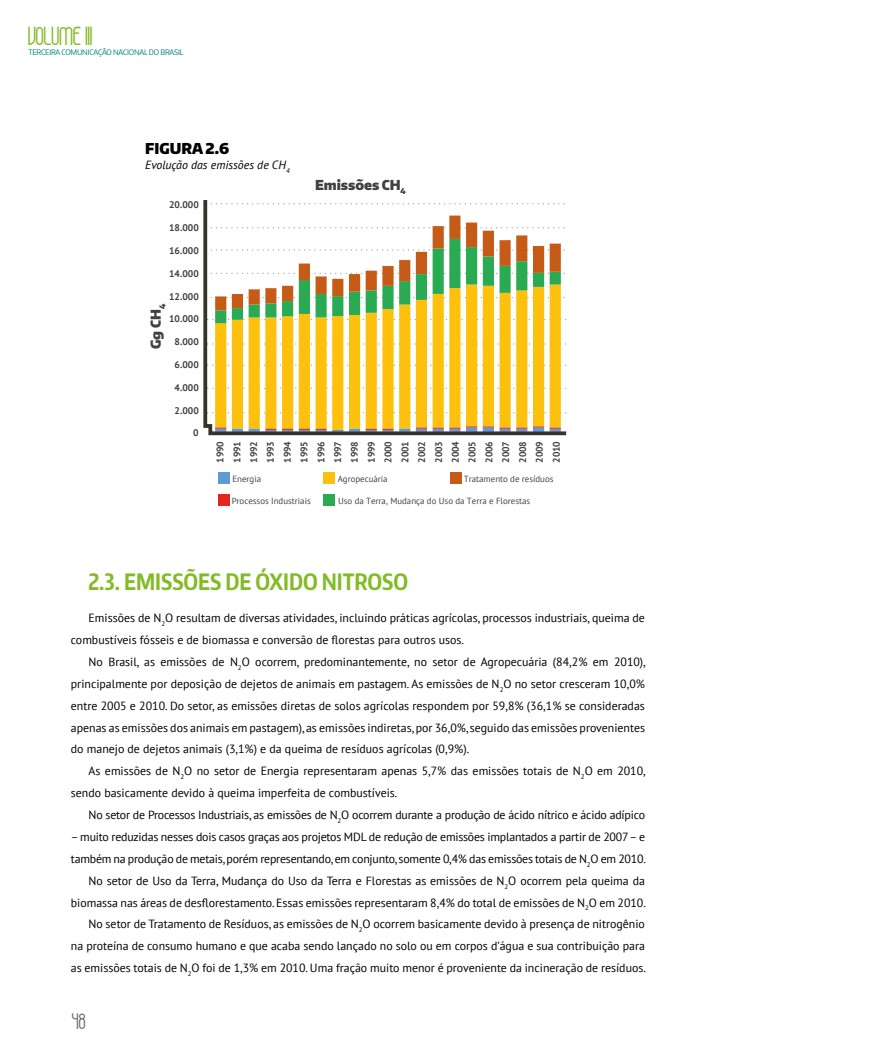
<style>
.page{position:relative;width:886px;height:1063px;background:#fff}
.page>*{position:absolute;margin:0;border:0;box-sizing:border-box;transform-origin:0 0}
.t1{font:700 22.5px "Encode Sans Compressed";color:#83bb26}
.t2{font:17.5px "Havana";letter-spacing:-.03em;color:#83bb26}
.t3{font:900 15px "Encode Sans Narrow";color:#000}
.t4{font:15px "Havana";color:#706f6f}
.t5{font:900 13.75px "Encode Sans Narrow";letter-spacing:-.005em;color:#404141}
.t6{font:11.88px/21.9px "PT Sans";color:#000}
.t7{font:11.88px "PT Sans";letter-spacing:-.02em;color:#000}
.t8{font:italic 11.88px "PT Sans";color:#000}
.t9{font:700 9.62px/16.8px "PT Sans";color:#404141;text-align:justify}
.t10{font:8.88px "PT Sans";color:#404141}
.t11{font:7.62px "Encode Sans Narrow";letter-spacing:-.025em;color:#008181}
</style>
<div class="page">
<div style="left:218px;top:472px;width:11px;height:12px;background:#5c9bd4"></div>
<div style="left:218px;top:494px;width:11px;height:11px;background:#e52620"></div>
<div style="left:323px;top:472px;width:12px;height:12px;background:#fcc00d"></div>
<div style="left:323px;top:494px;width:12px;height:11px;background:#2aaa52"></div>
<div style="left:451px;top:473px;width:11px;height:11px;background:#c65b17"></div>
<svg style="left:203px;top:200px;width:364px;height:236px"></svg>
<h2 class="t2" style="left:28px;top:29px;width:66px">VOLUME III</h2>
<p class="t11" style="left:28px;top:47px;width:157px">TERCEIRA COMUNICAÇÃO NACIONAL DO BRASIL</p>
<p class="t3" style="left:145px;top:138px;width:85px">FIGURA 2.6</p>
<p class="t8" style="left:145px;top:157px;width:146px">Evolução das emissões de CH<sub>4</sub></p>
<p class="t9" style="left:169px;top:197px;width:31px">20.000</p>
<p class="t9" style="left:169px;top:219px;width:31px">18.000</p>
<p class="t9" style="left:169px;top:242px;width:31px">16.000</p>
<p class="t9" style="left:169px;top:265px;width:31px">14.000</p>
<p class="t9" style="left:169px;top:288px;width:31px">12.000</p>
<p class="t5" style="left:147px;top:349px;width:46px;rotate:-90deg">Gg CH<sub>4</sub></p>
<p class="t9" style="left:169px;top:310px;width:31px">10.000</p>
<p class="t9" style="left:175px;top:333px;width:26px">8.000</p>
<p class="t9" style="left:175px;top:356px;width:26px">6.000</p>
<p class="t9" style="left:175px;top:379px;width:26px">4.000</p>
<p class="t9" style="left:175px;top:402px;width:26px">2.000</p>
<p class="t9" style="left:193px;top:424px;width:7px">0</p>
<p class="t5" style="left:315px;top:176px;width:92px">Emissões CH<sub>4</sub></p>
<p class="t9" style="left:212px;top:463px;width:23px;rotate:-90deg">1990<br>1991<br>1992<br>1993<br>1994<br>1995<br>1996<br>1997<br>1998<br>1999<br>2000<br>2001<br>2002<br>2003<br>2004<br>2005<br>2006<br>2007<br>2008<br>2009<br>2010</p>
<p class="t10" style="left:232px;top:473px;width:30px">Energia</p>
<p class="t10" style="left:232px;top:495px;width:81px">Processos Industriais</p>
<p class="t10" style="left:338px;top:473px;width:51px">Agropecuária</p>
<p class="t10" style="left:338px;top:495px;width:194px">Uso da Terra, Mudança do Uso da Terra e Florestas</p>
<p class="t10" style="left:464px;top:473px;width:91px">Tratamento de resíduos</p>
<h1 class="t1" style="left:88px;top:566px;width:321px">2.3. EMISSÕES DE ÓXIDO NITROSO</h1>
<p class="t6" style="left:71px;top:607px;width:576px;text-indent:18px">Emissões de N<sub>2</sub>O resultam de diversas atividades, incluindo práticas agrícolas, processos industriais, queima de combustíveis fósseis e de biomassa e conversão de florestas para outros usos.</p>
<p class="t6" style="left:71px;top:651px;width:576px;text-align:justify;text-indent:18px">No Brasil, as emissões de N<sub>2</sub>O ocorrem, predominantemente, no setor de Agropecuária (84,2% em 2010), principalmente por deposição de dejetos de animais em pastagem. As emissões de N<sub>2</sub>O no setor cresceram 10,0% entre 2005 e 2010. Do setor, as emissões diretas de solos agrícolas respondem por 59,8% (36,1% se consideradas apenas as emissões dos animais em pastagem), as emissões indiretas, por 36,0%, seguido das emissões provenientes do manejo de dejetos animais (3,1%) e da queima de resíduos agrícolas (0,9%).</p>
<p class="t6" style="left:71px;top:760px;width:576px;text-indent:18px">As emissões de N<sub>2</sub>O no setor de Energia representaram apenas 5,7% das emissões totais de N<sub>2</sub>O em 2010, sendo basicamente devido à queima imperfeita de combustíveis.</p>
<p class="t7" style="left:89px;top:807px;width:558px">No setor de Processos Industriais, as emissões de N<sub>2</sub>O ocorrem durante a produção de ácido nítrico e ácido adípico</p>
<p class="t6" style="left:71px;top:826px;width:577px;text-align:right">– muito reduzidas nesses dois casos graças aos projetos MDL de redução de emissões implantados a partir de 2007 – e também na produção de metais, porém representando, em conjunto, somente 0,4% das emissões totais de N<sub>2</sub>O em 2010.<br>No setor de Uso da Terra, Mudança do Uso da Terra e Florestas as emissões de N<sub>2</sub>O ocorrem pela queima da biomassa nas áreas de desflorestamento. Essas emissões representaram 8,4% do total de emissões de N<sub>2</sub>O em 2010.<br>No setor de Tratamento de Resíduos, as emissões de N<sub>2</sub>O ocorrem basicamente devido à presença de nitrogênio<br>na proteína de consumo humano e que acaba sendo lançado no solo ou em corpos d’água e sua contribuição para as emissões totais de N<sub>2</sub>O foi de 1,3% em 2010. Uma fração muito menor é proveniente da incineração de resíduos.</p>
<p class="t4" style="left:72px;top:1015px;width:16px">48</p>
</div>
